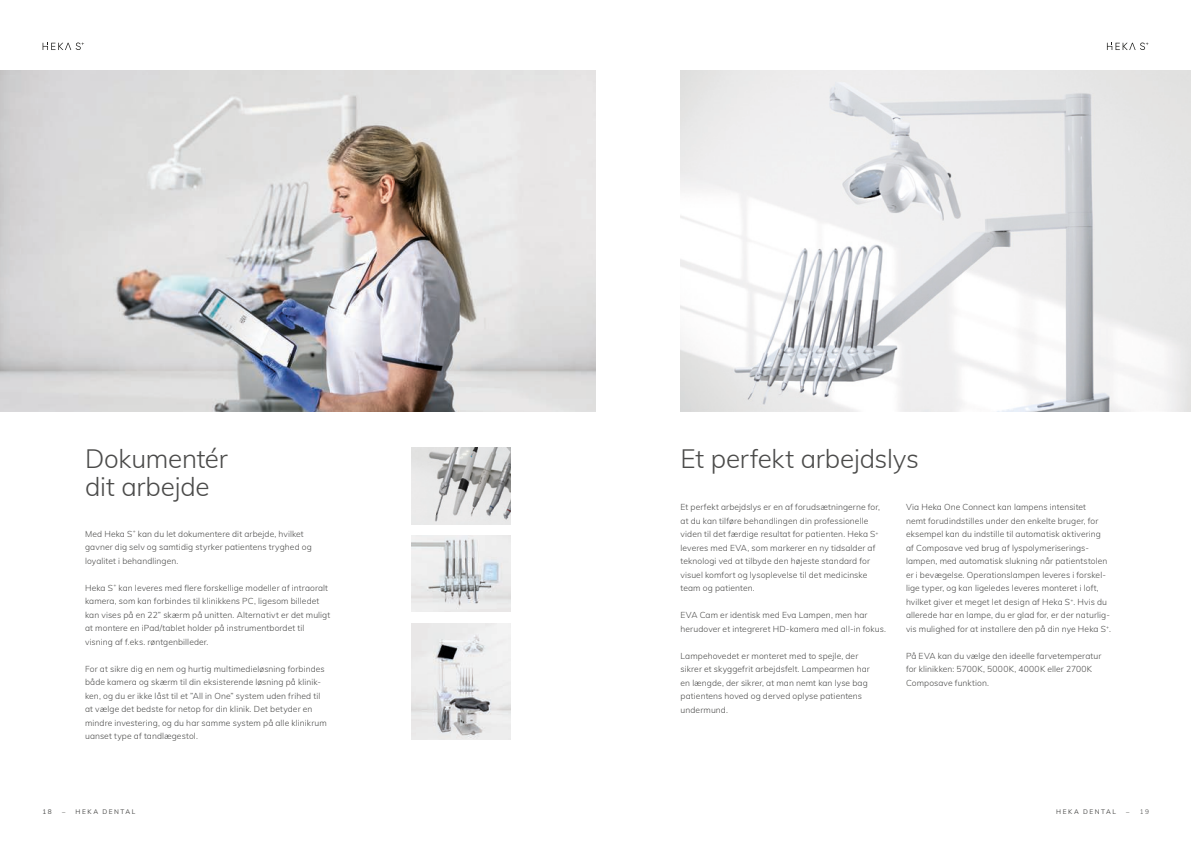
<style>
.page{position:relative;width:1191px;height:842px;background:#fff}
.page>*{position:absolute;margin:0;border:0;box-sizing:border-box;transform-origin:0 0}
.t1{font:300 26px/28px "Mulish";letter-spacing:-.01em;color:#4b4b4a}
.t2{font:300 8.5px/13.5px "Mulish";letter-spacing:.01em;color:#4b4b4a}
.t3{font:6.5px "Mulish";letter-spacing:.23em;color:#4b4b4a}
.t4{font:300 6.5px "Mulish";color:#4b4b4a}
.s1{font-weight:400}
</style>
<div class="page">
<svg style="left:43px;top:43px;width:41px;height:7px"></svg>
<svg style="left:1107px;top:43px;width:41px;height:7px"></svg>
<img style="left:0;top:71px;width:595px;height:340px">
<img style="left:411px;top:536px;width:99px;height:76px">
<img style="left:411px;top:448px;width:99px;height:76px">
<img style="left:411px;top:624px;width:99px;height:116px">
<img style="left:680px;top:71px;width:511px;height:340px">
<h1 class="t1" style="left:85px;top:447px;width:144px">Dokumentér dit arbejde</h1>
<p class="t2" style="left:85px;top:528px;width:228px">Med Heka S<sup>+</sup> kan du let dokumentere dit arbejde, hvilket gavner dig selv og samtidig styrker patientens tryghed og loyalitet i behandlingen.</p>
<p class="t2" style="left:85px;top:582px;width:247px">Heka S<sup>+</sup> kan leveres med flere forskellige modeller af intraoralt kamera, som kan forbindes til klinikkens PC, ligesom billedet kan vises på en 22” skærm på unitten. Alternativt er det muligt at montere en iPad/tablet holder på instrumentbordet til visning af f.eks. røntgenbilleder.</p>
<p class="t2" style="left:85px;top:663px;width:243px">For at sikre dig en nem og hurtig multimedieløsning forbindes både kamera og skærm til din eksisterende løsning på klinik&shy;ken, og du er ikke låst til et ”All in One” system uden frihed til at vælge det bedste for netop for din klinik. Det betyder en mindre investering, og du har samme system på alle klinikrum uanset type af tandlægestol.</p>
<h1 class="t1" style="left:680px;top:447px;width:240px">Et perfekt arbejdslys</h1>
<p class="t2" style="left:680px;top:501px;width:201px">Et perfekt arbejdslys er en af forudsætningerne for, at du kan tilføre behandlingen din professionelle viden til det færdige resultat for patienten. Heka S<sup>+ </sup>leveres med EVA, som markerer en ny tidsalder af teknologi ved at tilbyde den højeste standard for visuel komfort og lysoplevelse til det medicinske team og patienten.</p>
<p class="t2" style="left:680px;top:609px;width:207px">EVA Cam er identisk med Eva Lampen, men har herudover et integreret HD-kamera med all-in fokus.</p>
<p class="t2" style="left:680px;top:650px;width:191px">Lampehovedet er monteret med to spejle, der sikrer et skyggefrit arbejdsfelt. Lampearmen har en længde, der sikrer, at man nemt kan lyse bag patientens hoved og derved oplyse patientens undermund.</p>
<p class="t2" style="left:906px;top:501px;width:206px">Via Heka One Connect kan lampens intensitet<br>nemt forudindstilles under den enkelte bruger, for eksempel kan du indstille til automatisk aktivering af Composave ved brug af lyspolymeriserings&shy;lampen, med automatisk slukning når patientstolen er i bevægelse. Operationslampen leveres i forskel&shy;lige typer, og kan ligeledes leveres monteret i loft, hvilket giver et meget let design af Heka S<sup>+</sup>. Hvis du allerede har en lampe, du er glad for, er der naturlig&shy;vis mulighed for at installere den på din nye Heka S<sup>+</sup>.</p>
<p class="t2" style="left:906px;top:650px;width:197px">På EVA kan du vælge den ideelle farvetemperatur for klinikken: 5700K, 5000K, 4000K eller 2700K<br>Composave funktion.</p>
<p class="t3" style="left:43px;top:809px;width:11px">18</p>
<p class="t3" style="left:62px;top:809px;width:75px">– HEKA DENTAL</p>
<p class="t3" style="left:1056px;top:809px;width:61px">HEKA DENTAL</p>
<p class="t4" style="left:1126px;top:809px;width:24px"><span class="s1">–</span> 19</p>
</div>
